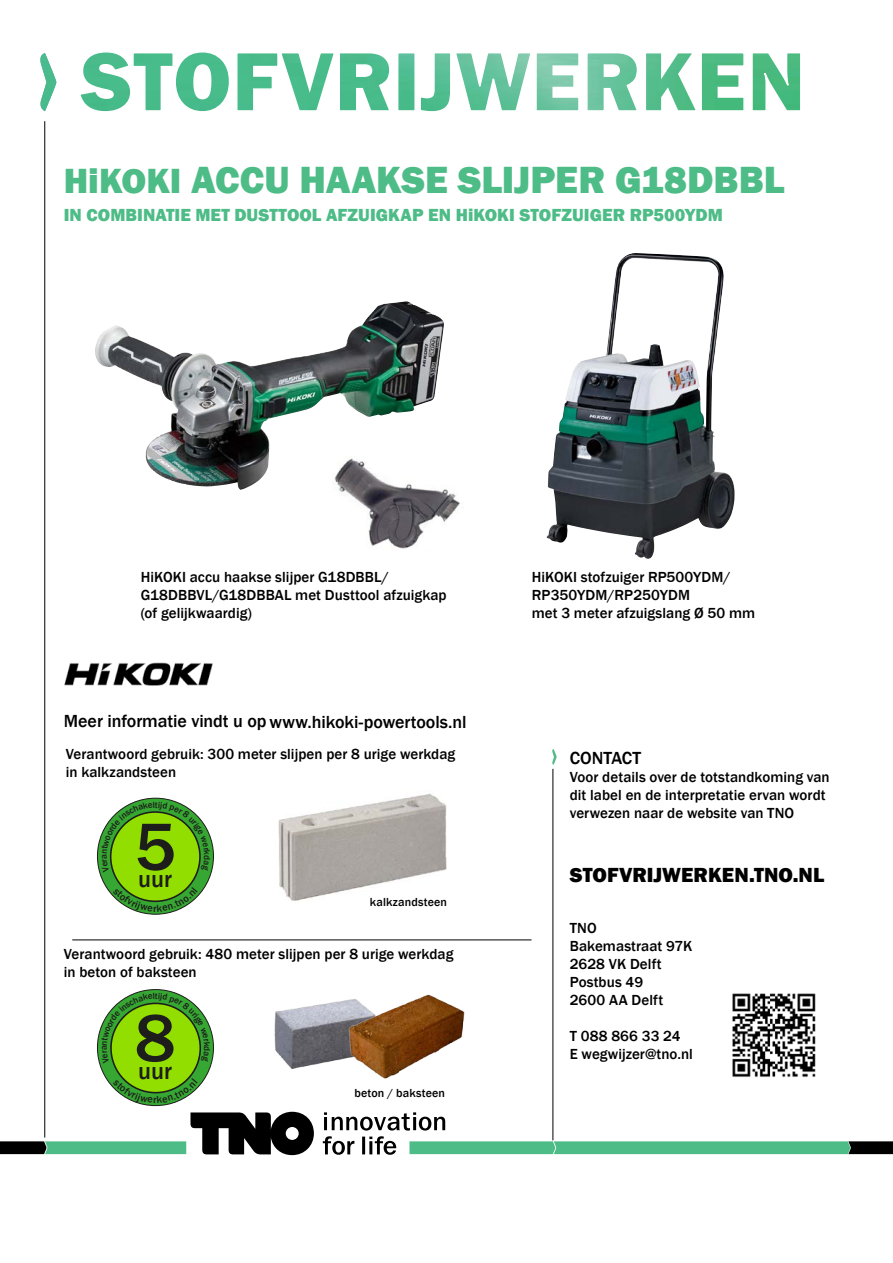
<style>
.page{position:relative;width:893px;height:1263px;background:#fff}
.page>*{position:absolute;margin:0;border:0;box-sizing:border-box;transform-origin:0 0}
.t1{font:500 69.3px "Franklin Gothic";color:#1d1d1b}
.t2{font:44.1px "Myriad Pro";color:#1d1d1b}
.t3{font:800 39px "Franklin Gothic";color:#4dbc87}
.t4{font:500 24px "Franklin Gothic";color:#1d1d1b}
.t5{font:800 21px "Franklin Gothic";color:#000}
.t6{font:800 18px "Franklin Gothic";letter-spacing:.005em;color:#4dbc87}
.t7{font:500 18px "Franklin Gothic";letter-spacing:-.005em;color:#000}
.t8{font:15.15px "Myriad Pro";color:#1d1d1b}
.t9{font:500 15px/18px "Franklin Gothic";letter-spacing:.005em;color:#000}
.t10{font:500 12px "Franklin Gothic";letter-spacing:.015em;color:#000}
.s1{font-size:36px}
</style>
<div class="page">
<svg style="left:44px;top:702px;width:1px;height:12px"></svg>
<hr style="left:45px;top:121px;width:1px;height:1016px;background:#000">
<hr style="left:553px;top:769px;width:1px;height:371px;background:#000">
<svg style="left:552px;top:749px;width:5px;height:16px"></svg>
<svg style="left:80px;top:52px;width:721px;height:60px"></svg>
<img style="left:40px;top:53px;width:16px;height:58px">
<img style="left:278px;top:793px;width:169px;height:108px">
<hr style="left:72px;top:940px;width:459px;height:1px;background:#000">
<img style="left:274px;top:1000px;width:70px;height:69px">
<img style="left:344px;top:994px;width:121px;height:84px">
<img style="left:95px;top:301px;width:310px;height:185px">
<img style="left:732px;top:993px;width:84px;height:84px">
<svg style="left:97px;top:798px;width:116px;height:116px"></svg>
<div style="left:111px;top:812px;width:89px;height:89px;background:#92de00;border-radius:50%"></div>
<svg style="left:97px;top:989px;width:116px;height:116px"></svg>
<div style="left:111px;top:1003px;width:89px;height:90px;background:#92de00;border-radius:50%"></div>
<img style="left:326px;top:445px;width:134px;height:104px">
<img style="left:64px;top:662px;width:149px;height:24px">
<img style="left:547px;top:253px;width:188px;height:306px">
<svg style="left:102px;top:801px;width:108px;height:71px"></svg>
<svg style="left:113px;top:887px;width:85px;height:24px"></svg>
<svg style="left:102px;top:993px;width:108px;height:71px"></svg>
<svg style="left:0;top:1078px;width:893px;height:78px"></svg>
<h3 class="t3" style="left:64px;top:155px;width:723px"><span class="s1">HiKOKI</span> ACCU HAAKSE SLIJPER G18DBBL</h3>
<p class="t6" style="left:64px;top:203px;width:661px">IN COMBINATIE MET DUSTTOOL AFZUIGKAP EN HiKOKI STOFZUIGER RP500YDM</p>
<p class="t9" style="left:141px;top:568px;width:307px">HiKOKI accu haakse slijper G18DBBL/<br>G18DBBVL/G18DBBAL met Dusttool afzuigkap (of gelijkwaardig)</p>
<p class="t7" style="left:64px;top:711px;width:404px">Meer informatie vindt u op www.hikoki-powertools.nl</p>
<p class="t9" style="left:66px;top:745px;width:391px">Verantwoord gebruik: 300 meter slijpen per 8 urige werkdag in kalkzandsteen</p>
<h1 class="t1" style="left:135px;top:804px;width:42px">5</h1>
<h3 class="t4" style="left:138px;top:865px;width:35px">uur</h3>
<h2 class="t2" style="left:144px;top:825px;width:24px">8</h2>
<p class="t8" style="left:145px;top:865px;width:23px">uur</p>
<p class="t10" style="left:370px;top:894px;width:79px">kalkzandsteen</p>
<p class="t9" style="left:64px;top:945px;width:391px">Verantwoord gebruik: 480 meter slijpen per 8 urige werkdag in beton of baksteen</p>
<h1 class="t1" style="left:135px;top:995px;width:42px">8</h1>
<h3 class="t4" style="left:138px;top:1056px;width:35px">uur</h3>
<h2 class="t2" style="left:144px;top:1016px;width:24px">8</h2>
<p class="t8" style="left:145px;top:1056px;width:23px">uur</p>
<p class="t10" style="left:354px;top:1086px;width:92px">beton / baksteen</p>
<p class="t9" style="left:532px;top:568px;width:225px">HiKOKI stofzuiger RP500YDM/<br>RP350YDM/RP250YDM<br>met 3 meter afzuigslang Ø 50 mm</p>
<p class="t7" style="left:570px;top:747px;width:73px">CONTACT</p>
<p class="t9" style="left:570px;top:768px;width:261px">Voor details over de totstandkoming van dit label en de interpretatie ervan wordt verwezen naar de website van TNO</p>
<h3 class="t5" style="left:570px;top:861px;width:256px">STOFVRIJWERKEN.TNO.NL</h3>
<p class="t9" style="left:570px;top:919px;width:124px">TNO<br>Bakemastraat 97K<br>2628 VK Delft<br>Postbus 49<br>2600 AA Delft</p>
<p class="t9" style="left:570px;top:1027px;width:125px">T 088 866 33 24<br>E wegwijzer@tno.nl</p>
</div>
